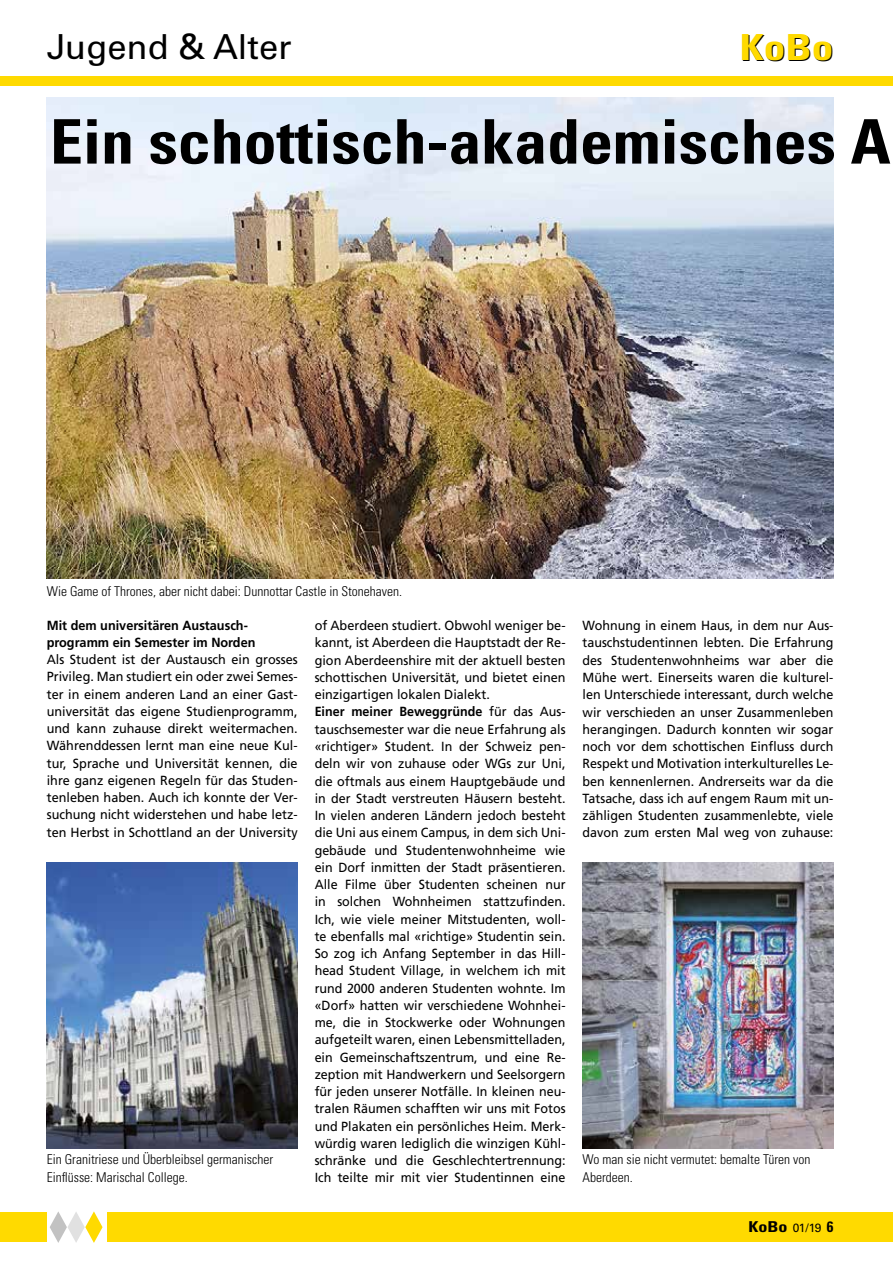
<style>
.page{position:relative;width:893px;height:1263px;background:#fff}
.page>*{position:absolute;margin:0;border:0;box-sizing:border-box;transform-origin:0 0}
.t1{font:700 condensed 61.5px "Univers LT Std";color:#000;scale:1.07 1}
.t2{font:700 condensed 36px "Univers LT Std";color:#ffda00;scale:1.2 1}
.t3{font:34.5px "Univers LT Std";color:#000}
.t4{font:700 condensed 15px "Univers LT Std";color:#000;scale:1.2 1}
.t5{font:300 condensed 13.5px/17.2px "Univers LT Std";color:#000}
.t6{font:13.2px/17.2px "Frutiger LT Com";color:#000;text-align:justify;scale:.96 1}
.t7{font:13.2px/17.2px "Frutiger LT Com";color:#000;text-align:justify;scale:.95 1}
.t8{font:700 13.2px/17.2px "Frutiger LT Com";color:#000;scale:.96 1}
.s1{font-weight:700}
.s2{font-weight:400;font-stretch:normal;font-size:12px}
</style>
<div class="page">
<div style="left:0;top:1212px;width:893px;height:30px;background:#ffda00"></div>
<div style="left:0;top:77px;width:893px;height:9px;background:#ffda00"></div>
<div style="left:47px;top:1208px;width:59px;height:42px;background:#fff"></div>
<svg style="left:50px;top:1211px;width:53px;height:32px"></svg>
<img style="left:47px;top:98px;width:786px;height:480px">
<img style="left:583px;top:862px;width:250px;height:286px">
<img style="left:47px;top:862px;width:251px;height:286px">
<h3 class="t3" style="left:47px;top:26px;width:246px">Jugend &amp; Alter</h3>
<h2 class="t2" style="left:740px;top:25px;width:80px">KoBo</h2>
<h1 class="t1" style="left:50px;top:104px;width:787px">Ein schottisch-akademisches A</h1>
<p class="t5" style="left:47px;top:582px;width:357px">Wie Game of Thrones, aber nicht dabei: Dunnottar Castle in Stonehaven.</p>
<p class="t8" style="left:47px;top:616px;width:219px">Mit dem universitären Austausch&shy;programm ein Semester im Norden</p>
<p class="t6" style="left:47px;top:651px;width:263px">Als Student ist der Austausch ein grosses Privileg. Man studiert ein oder zwei Semes&shy;ter in einem anderen Land an einer Gast&shy;universität das eigene Studienprogramm, und kann zuhause direkt weitermachen.<br>Währenddessen lernt man eine neue Kul&shy;tur, Sprache und Universität kennen, die ihre ganz eigenen Regeln für das Studen&shy;tenleben haben. Auch ich konnte der Ver&shy;suchung nicht widerstehen und habe letz&shy;ten Herbst in Schottland an der University</p>
<p class="t6" style="left:315px;top:617px;width:263px;text-align:left">of Aberdeen studiert. Obwohl weniger be&shy;kannt, ist Aberdeen die Hauptstadt der Re&shy;gion Aberdeenshire mit der aktuell besten schottischen Universität, und bietet einen einzigartigen lokalen Dialekt.<br><span class="s1">Einer meiner Beweggründe</span> für das Aus&shy;tauschsemester war die neue Erfahrung als «richtiger» Student. In der Schweiz pen&shy;deln wir von zuhause oder WGs zur Uni, die oftmals aus einem Hauptgebäude und in der Stadt verstreuten Häusern besteht.<br>In vielen anderen Ländern jedoch besteht die Uni aus einem Campus, in dem sich Uni&shy;gebäude und Studentenwohnheime wie ein Dorf inmitten der Stadt präsentieren.<br>Alle Filme über Studenten scheinen nur in solchen Wohnheimen stattzufinden.<br>Ich, wie viele meiner Mitstudenten, woll&shy;te ebenfalls mal «richtige» Studentin sein.<br>So zog ich Anfang September in das Hill&shy;head Student Village, in welchem ich mit rund 2000 anderen Studenten wohnte. Im «Dorf» hatten wir verschiedene Wohnhei&shy;me, die in Stockwerke oder Wohnungen aufgeteilt waren, einen Lebensmittelladen, ein Gemeinschaftszentrum, und eine Re&shy;zeption mit Handwerkern und Seelsorgern für jeden unserer Notfälle. In kleinen neu&shy;tralen Räumen schafften wir uns mit Fotos und Plakaten ein persönliches Heim. Merk&shy;würdig waren lediglich die winzigen Kühl&shy;schränke und die Geschlechtertrennung:<br>Ich teilte mir mit vier Studentinnen eine</p>
<p class="t7" style="left:583px;top:617px;width:266px">Wohnung in einem Haus, in dem nur Aus&shy;tauschstudentinnen lebten. Die Erfahrung des Studentenwohnheims war aber die Mühe wert. Einerseits waren die kulturel&shy;len Unterschiede interessant, durch welche wir verschieden an unser Zusammenleben herangingen. Dadurch konnten wir sogar noch vor dem schottischen Einfluss durch Respekt und Motivation interkulturelles Le&shy;ben kennenlernen. Andrerseits war da die Tatsache, dass ich auf engem Raum mit un&shy;zähligen Studenten zusammenlebte, viele davon zum ersten Mal weg von zuhause:</p>
<p class="t4" style="left:748px;top:1218px;width:72px">KoBo <span class="s2">01/19</span> 6</p>
<p class="t5" style="left:47px;top:1151px;width:228px">Ein Granitriese und Überbleibsel germanischer<br>Einflüsse: Marischal College.</p>
<p class="t5" style="left:583px;top:1151px;width:229px">Wo man sie nicht vermutet: bemalte Türen von<br>Aberdeen.</p>
</div>
